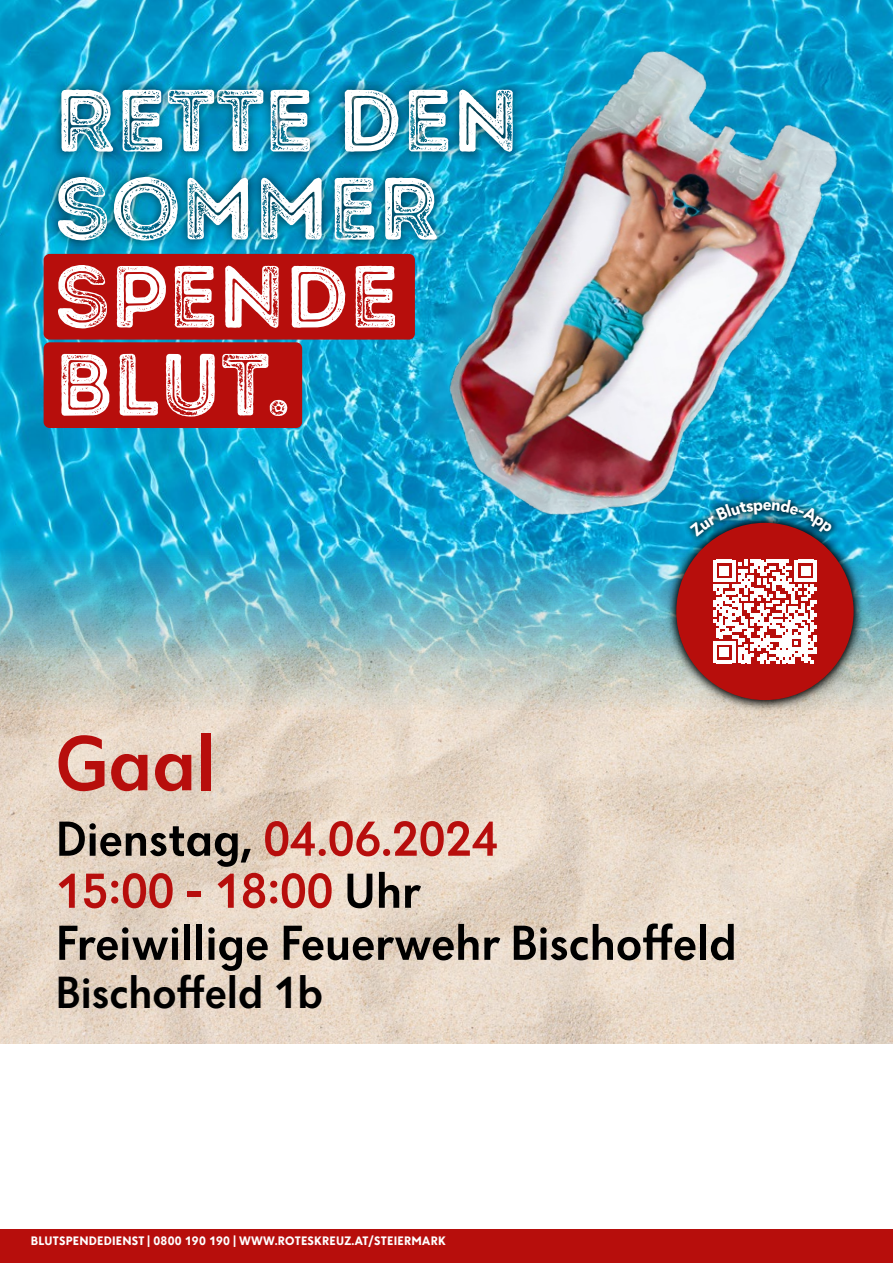
<style>
.page{position:relative;width:893px;height:1263px;background:#fff}
.page>*{position:absolute;margin:0;border:0;box-sizing:border-box;transform-origin:0 0}
.t1{font:500 80.85px "Dunant";color:#b70e0c}
.t2{font:500 50.85px/52.1px "Dunant";color:#000}
.t3{font:500 46.65px "Dunant";color:#000}
.t4{font:700 12.75px "Dunant";letter-spacing:.02em;color:#fff}
.s1{color:#b70e0c}
</style>
<div class="page">
<img style="left:0;top:0;width:205px;height:548px">
<img style="left:0;top:548px;width:893px;height:495px">
<div style="left:0;top:1230px;width:893px;height:33px;background:#b70e0c"></div>
<div style="left:44px;top:254px;width:371px;height:86px;background:#b70e0c;border-radius:6px"></div>
<div style="left:44px;top:342px;width:258px;height:86px;background:#b70e0c;border-radius:6px"></div>
<svg style="left:61px;top:354px;width:144px;height:63px"></svg>
<svg style="left:58px;top:265px;width:147px;height:63px"></svg>
<div style="left:47px;top:166px;width:400px;height:85px;background:#000;opacity:.75"></div>
<img style="left:58px;top:177px;width:147px;height:63px">
<div style="left:50px;top:79px;width:474px;height:84px;background:#000;opacity:.75"></div>
<img style="left:61px;top:90px;width:144px;height:62px">
<div style="left:662px;top:491px;width:206px;height:223px;background:#000;opacity:.8"></div>
<div style="left:665px;top:512px;width:200px;height:199px;background:#000;opacity:.85"></div>
<div style="left:676px;top:523px;width:178px;height:177px;background:#b70e0c;border-radius:50%"></div>
<svg style="left:713px;top:614px;width:104px;height:49px"></svg>
<img style="left:205px;top:0;width:688px;height:614px">
<img style="left:683px;top:491px;width:156px;height:54px">
<h1 class="t1" style="left:55px;top:718px;width:162px">Gaal</h1>
<p class="t2" style="left:55px;top:812px;width:683px">Dienstag, <span class="s1">04.06.2024<br>15:00 - 18:00</span> Uhr<br>Freiwillige Feuerwehr Bischoffeld</p>
<p class="t3" style="left:55px;top:966px;width:269px">Bischoffeld 1b</p>
<p class="t4" style="left:31px;top:1234px;width:416px">BLUTSPENDEDIENST | 0800 190 190 | WWW.ROTESKREUZ.AT/STEIERMARK</p>
</div>
